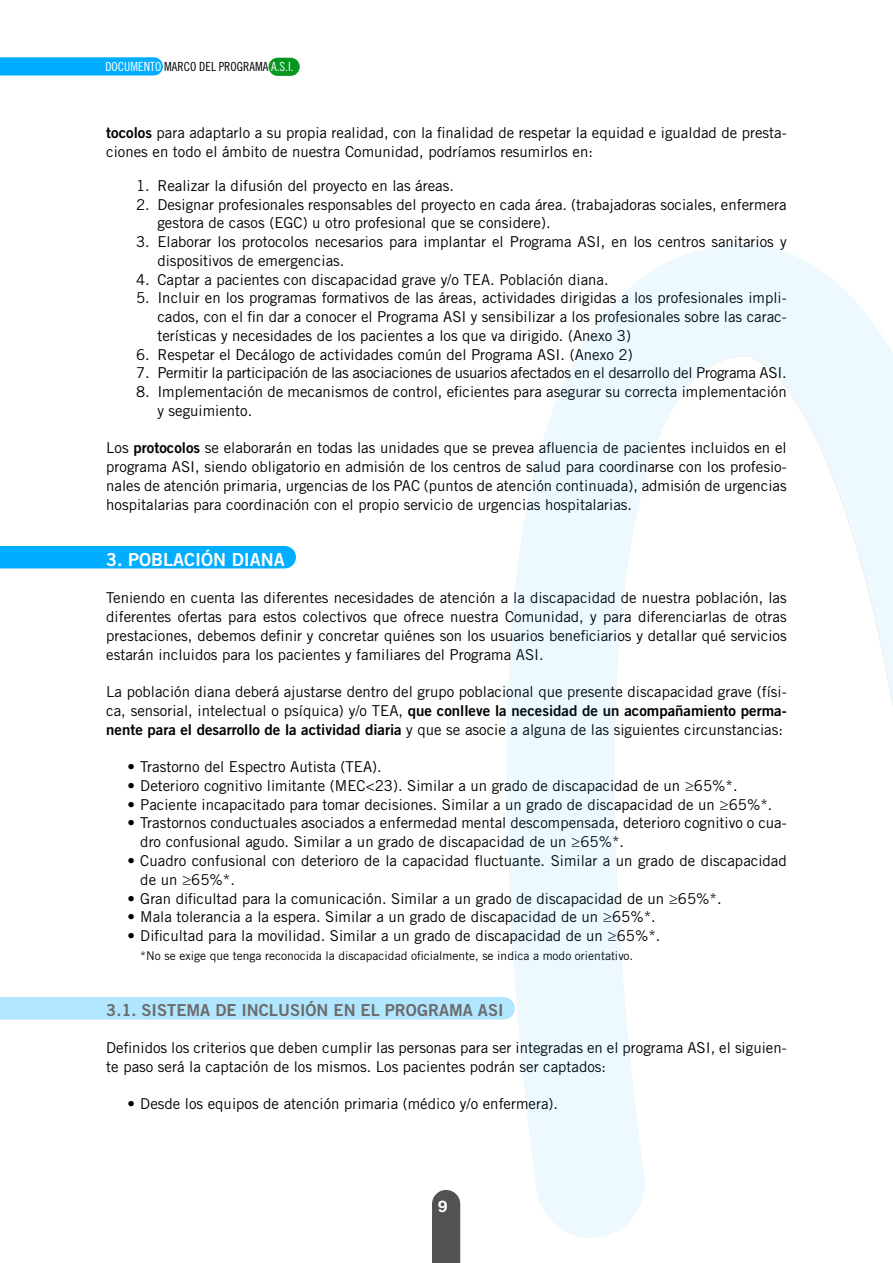
<style>
.page{position:relative;width:893px;height:1263px;background:#fff}
.page>*{position:absolute;margin:0;border:0;box-sizing:border-box;transform-origin:0 0}
.t1{font:18px "Trade Gothic LT Std Bd 2";color:#fff}
.t2{font:16.5px "Trade Gothic LT Std Bd 2";color:#6b6b6b}
.t3{font:700 16.05px "Helvetica Rounded LT Std";color:#fff}
.t4{font:15px/18.8px "Trade Gothic LT Std";color:#000}
.t5{font:15px "Trade Gothic LT Std Bd 2";color:#000}
.t6{font:12.6px "Trade Gothic LT Std Cn 18";color:#000}
.t7{font:12px "Trade Gothic LT Std";color:#000}
.s1{color:#fff}
.s2{font-family:"Trade Gothic LT Std Bd 2"}
.s3{font-family:"Trade Gothic LT Std"}
</style>
<div class="page">
<div style="left:0;top:57px;width:163px;height:18px;background:#00adff"></div>
<div style="left:432px;top:1190px;width:28px;height:73px;background:#525252"></div>
<div style="left:269px;top:58px;width:31px;height:18px;background:#069721;border-radius:9px"></div>
<div style="left:0;top:546px;width:285px;height:22px;background:#00adff"></div>
<div style="left:0;top:997px;width:504px;height:22px;background:#b1e6ff"></div>
<p class="t6" style="left:105px;top:62px;width:190px"><span class="s1">DOCUMENTO</span> MARCO DEL PROGRAMA <span class="s1">A.S.I.</span></p>
<p class="t4" style="left:106px;top:126px;width:682px"><span class="s2">tocolos</span> para adaptarlo a su propia realidad, con la finalidad de respetar la equidad e igualdad de presta&shy;ciones en todo el ámbito de nuestra Comunidad, podríamos resumirlos en:</p>
<p class="t4" style="left:136px;top:178px;width:319px">1. Realizar la difusión del proyecto en las áreas.</p>
<p class="t4" style="left:157px;top:197px;width:631px;text-indent:-21px">2. Designar profesionales responsables del proyecto en cada área. (trabajadoras sociales, enfermera gestora de casos (EGC) u otro profesional que se considere).</p>
<p class="t4" style="left:157px;top:234px;width:631px;text-indent:-21px">3. Elaborar los protocolos necesarios para implantar el Programa ASI, en los centros sanitarios y dispositivos de emergencias.</p>
<p class="t4" style="left:136px;top:272px;width:474px">4. Captar a pacientes con discapacidad grave y/o TEA. Población diana.</p>
<p class="t4" style="left:157px;top:291px;width:631px;text-align:justify;text-indent:-21px">5. Incluir en los programas formativos de las áreas, actividades dirigidas a los profesionales impli&shy;cados, con el fin dar a conocer el Programa ASI y sensibilizar a los profesionales sobre las carac&shy;terísticas y necesidades de los pacientes a los que va dirigido. (Anexo 3)</p>
<p class="t4" style="left:136px;top:347px;width:498px">6. Respetar el Decálogo de actividades común del Programa ASI. (Anexo 2)</p>
<p class="t4" style="left:136px;top:366px;width:652px">7. Permitir la participación de las asociaciones de usuarios afectados en el desarrollo del Programa ASI.</p>
<p class="t4" style="left:157px;top:384px;width:631px;text-indent:-21px">8. Implementación de mecanismos de control, eficientes para asegurar su correcta implementación y seguimiento.</p>
<p class="t4" style="left:106px;top:441px;width:682px;text-align:justify">Los <span class="s2">protocolos</span> se elaborarán en todas las unidades que se prevea afluencia de pacientes incluidos en el programa ASI, siendo obligatorio en admisión de los centros de salud para coordinarse con los profesio&shy;nales de atención primaria, urgencias de los PAC (puntos de atención continuada), admisión de urgencias hospitalarias para coordinación con el propio servicio de urgencias hospitalarias.</p>
<p class="t1" style="left:106px;top:553px;width:180px">3. POBLACIÓN DIANA</p>
<p class="t4" style="left:106px;top:591px;width:682px;text-align:justify">Teniendo en cuenta las diferentes necesidades de atención a la discapacidad de nuestra población, las diferentes ofertas para estos colectivos que ofrece nuestra Comunidad, y para diferenciarlas de otras prestaciones, debemos definir y concretar quiénes son los usuarios beneficiarios y detallar qué servicios estarán incluidos para los pacientes y familiares del Programa ASI.</p>
<p class="t4" style="left:106px;top:684px;width:682px">La población diana deberá ajustarse dentro del grupo poblacional que presente discapacidad grave (físi-</p>
<p class="t5" style="left:106px;top:705px;width:682px"><span class="s3">ca, sensorial, intelectual o psíquica) y/o TEA,</span> que conlleve la necesidad de un acompañamiento perma-</p>
<p class="t4" style="left:106px;top:722px;width:678px"><span class="s2">nente para el desarrollo de la actividad diaria</span> y que se asocie a alguna de las siguientes circunstancias:</p>
<p class="t4" style="left:128px;top:759px;width:256px">• Trastorno del Espectro Autista (TEA).</p>
<p class="t4" style="left:128px;top:778px;width:612px">• Deterioro cognitivo limitante (MEC&lt;23). Similar a un grado de discapacidad de un ≥65%*.</p>
<p class="t4" style="left:128px;top:797px;width:646px">• Paciente incapacitado para tomar decisiones. Similar a un grado de discapacidad de un ≥65%*.</p>
<p class="t4" style="left:140px;top:816px;width:648px;text-indent:-13px">• Trastornos conductuales asociados a enfermedad mental descompensada, deterioro cognitivo o cua&shy;dro confusional agudo. Similar a un grado de discapacidad de un ≥65%*.</p>
<p class="t4" style="left:140px;top:853px;width:648px;text-indent:-13px">• Cuadro confusional con deterioro de la capacidad fluctuante. Similar a un grado de discapacidad de un ≥65%*.</p>
<p class="t4" style="left:128px;top:891px;width:596px">• Gran dificultad para la comunicación. Similar a un grado de discapacidad de un ≥65%*.</p>
<p class="t4" style="left:128px;top:909px;width:530px">• Mala tolerancia a la espera. Similar a un grado de discapacidad de un ≥65%*.</p>
<p class="t4" style="left:128px;top:928px;width:534px">• Dificultad para la movilidad. Similar a un grado de discapacidad de un ≥65%*.</p>
<p class="t7" style="left:140px;top:951px;width:494px">*No se exige que tenga reconocida la discapacidad oficialmente, se indica a modo orientativo.</p>
<p class="t2" style="left:106px;top:1004px;width:399px">3.1. SISTEMA DE INCLUSIÓN EN EL PROGRAMA ASI</p>
<p class="t4" style="left:106px;top:1040px;width:682px">Definidos los criterios que deben cumplir las personas para ser integradas en el programa ASI, el siguien&shy;te paso será la captación de los mismos. Los pacientes podrán ser captados:</p>
<p class="t4" style="left:128px;top:1096px;width:432px">• Desde los equipos de atención primaria (médico y/o enfermera).</p>
<p class="t3" style="left:438px;top:1200px;width:11px">9</p>
</div>
